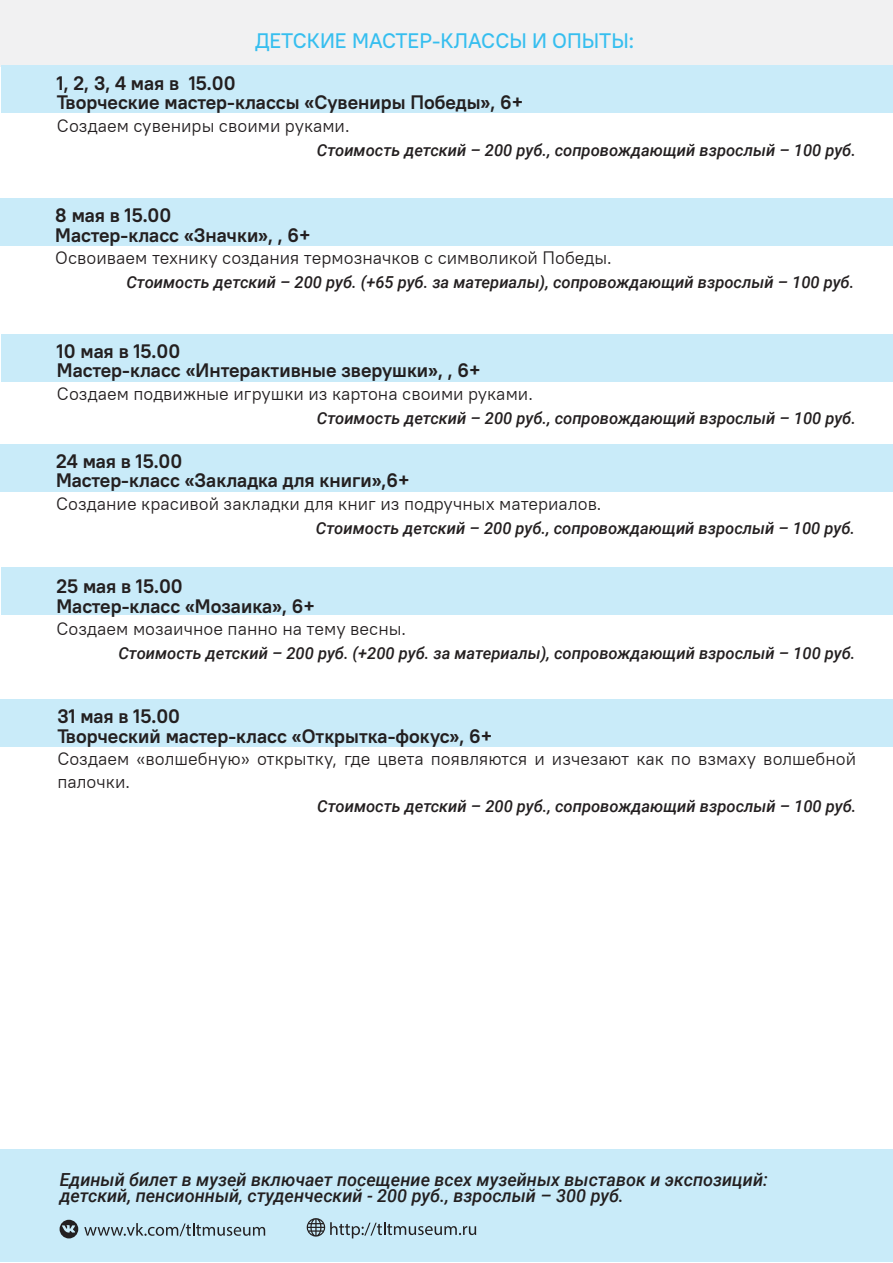
<style>
.page{position:relative;width:893px;height:1263px;background:#fff}
.page>*{position:absolute;margin:0;border:0;box-sizing:border-box;transform-origin:0 0}
.t1{font:500 21px "PT Root UI";color:#36beef}
.t2{font:700 19.5px/19.5px "PT Root UI";color:#231f20}
.t3{font:18px/22.5px "PT Root UI";color:#231f20}
.t4{font:italic 500 18px/16.5px "Roboto";color:#231f20}
.t5{font:italic 500 16.5px "Roboto";color:#231f20}
</style>
<div class="page">
<div style="left:1px;top:0;width:892px;height:67px;background:#f1f1f2"></div>
<div style="left:1px;top:444px;width:892px;height:47px;background:#c9ebf9"></div>
<div style="left:2px;top:66px;width:891px;height:47px;background:#c9ebf9"></div>
<div style="left:2px;top:334px;width:891px;height:47px;background:#c9ebf9"></div>
<div style="left:1px;top:1149px;width:892px;height:112px;background:#c9ebf9"></div>
<svg style="left:307px;top:1218px;width:169px;height:20px"></svg>
<svg style="left:84px;top:1223px;width:181px;height:13px"></svg>
<svg style="left:60px;top:1220px;width:18px;height:18px"></svg>
<div style="left:1px;top:568px;width:892px;height:47px;background:#c9ebf9"></div>
<div style="left:1px;top:699px;width:892px;height:47px;background:#c9ebf9"></div>
<div style="left:0;top:198px;width:893px;height:47px;background:#c9ebf9"></div>
<p class="t1" style="left:255px;top:27px;width:381px">ДЕТСКИЕ МАСТЕР-КЛАССЫ И ОПЫТЫ:</p>
<p class="t2" style="left:57px;top:73px;width:468px">1, 2, 3, 4 мая в 15.00<br>Творческие мастер-классы «Сувениры Победы», 6+</p>
<p class="t3" style="left:57px;top:114px;width:294px">Создаем сувениры своими руками.</p>
<p class="t5" style="left:317px;top:138px;width:540px">Стоимость детский – 200 руб., сопровождающий взрослый – 100 руб.</p>
<p class="t2" style="left:55px;top:205px;width:257px">8 мая в 15.00<br>Мастер-класс «Значки», , 6+</p>
<p class="t3" style="left:55px;top:246px;width:558px">Освоиваем технику создания термозначков с символикой Победы.</p>
<p class="t5" style="left:126px;top:271px;width:729px">Стоимость детский – 200 руб. (+65 руб. за материалы), сопровождающий взрослый – 100 руб.</p>
<p class="t2" style="left:57px;top:341px;width:425px">10 мая в 15.00<br>Мастер-класс «Интерактивные зверушки», , 6+</p>
<p class="t3" style="left:57px;top:382px;width:477px">Создаем подвижные игрушки из картона своими руками.</p>
<p class="t5" style="left:317px;top:406px;width:540px">Стоимость детский – 200 руб., сопровождающий взрослый – 100 руб.</p>
<p class="t2" style="left:56px;top:451px;width:355px">24 мая в 15.00<br>Мастер-класс «Закладка для книги»,6+</p>
<p class="t3" style="left:56px;top:492px;width:547px">Создание красивой закладки для книг из подручных материалов.</p>
<p class="t5" style="left:316px;top:516px;width:540px">Стоимость детский – 200 руб., сопровождающий взрослый – 100 руб.</p>
<p class="t2" style="left:56px;top:576px;width:260px">25 мая в 15.00<br>Мастер-класс «Мозаика», 6+</p>
<p class="t3" style="left:56px;top:617px;width:351px">Создаем мозаичное панно на тему весны.</p>
<p class="t5" style="left:118px;top:642px;width:738px">Стоимость детский – 200 руб. (+200 руб. за материалы), сопровождающий взрослый – 100 руб.</p>
<p class="t2" style="left:57px;top:706px;width:436px">31 мая в 15.00<br>Творческий мастер-класс «Открытка-фокус», 6+</p>
<p class="t3" style="left:57px;top:747px;width:800px">Создаем «волшебную» открытку, где цвета появляются и изчезают как по взмаху волшебной палочки.</p>
<p class="t5" style="left:317px;top:794px;width:540px">Стоимость детский – 200 руб., сопровождающий взрослый – 100 руб.</p>
<p class="t4" style="left:60px;top:1170px;width:710px">Единый билет в музей включает посещение всех музейных выставок и экспозиций: детский, пенсионный, студенческий - 200 руб., взрослый – 300 руб.</p>
</div>
